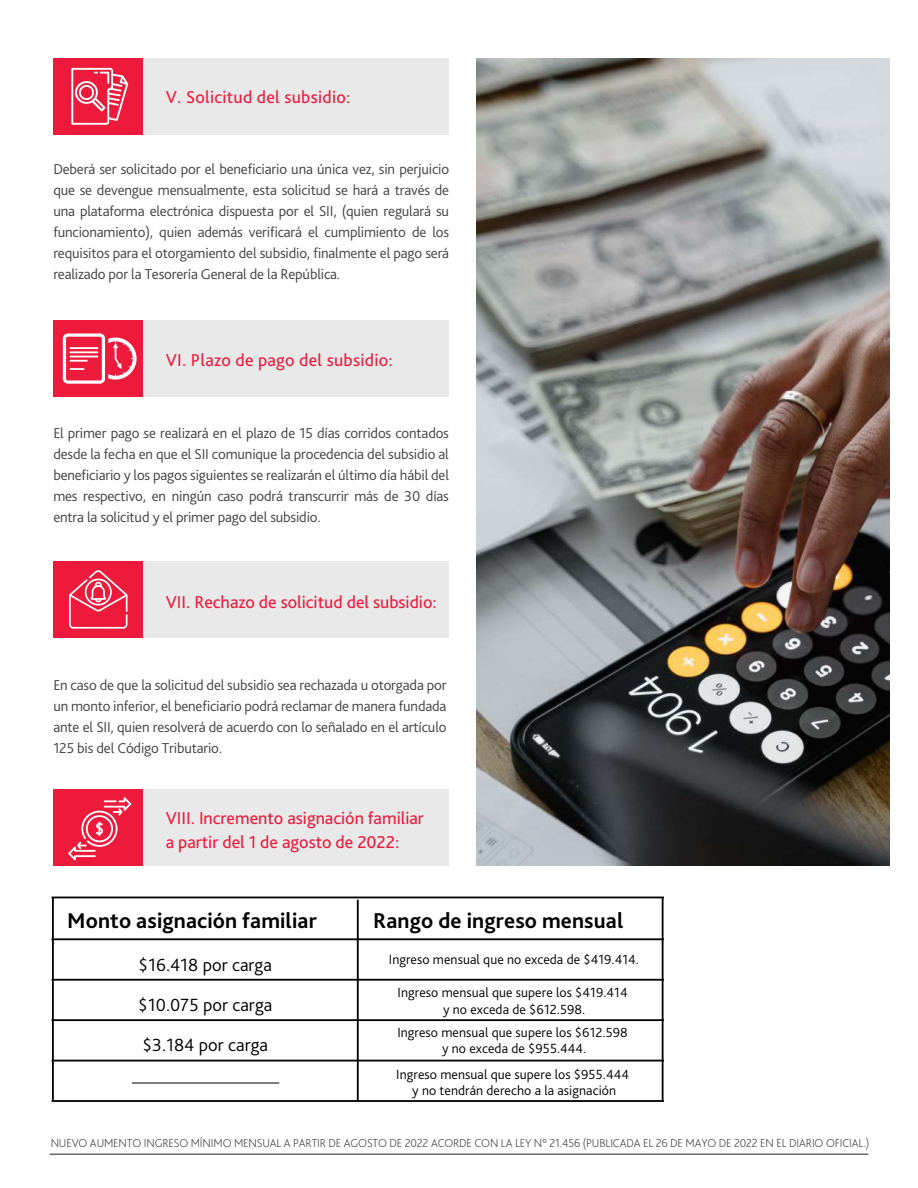
<style>
.page{position:relative;width:918px;height:1188px;background:#fff}
.page>*{position:absolute;margin:0;border:0;box-sizing:border-box;transform-origin:0 0}
.t1{font:700 22.5px "Bliss Pro";letter-spacing:.005em;color:#000}
.t2{font:300 18.45px/39.6px "Bliss Pro";letter-spacing:.005em;color:#000}
.t3{font:18px/24px "Bliss Pro";color:#ed1a3b}
.t4{font:300 15px/21px "Bliss Pro";letter-spacing:-.01em;color:#434040;text-align:justify}
.t5{font:300 13.95px/16.6px "Bliss Pro";letter-spacing:.005em;color:#000;text-align:center}
.t6{font:200 12px "Bliss Pro";letter-spacing:-.01em;color:#333}
</style>
<div class="page">
<hr style="left:50px;top:1154px;width:818px;height:1px;background:#333">
<div style="left:54px;top:58px;width:395px;height:76px;background:#e9e9e9"></div>
<div style="left:53px;top:58px;width:89px;height:76px;background:#ed1a3b"></div>
<div style="left:54px;top:321px;width:395px;height:76px;background:#e9e9e9"></div>
<div style="left:53px;top:321px;width:89px;height:76px;background:#ed1a3b"></div>
<div style="left:54px;top:561px;width:395px;height:76px;background:#e9e9e9"></div>
<div style="left:53px;top:561px;width:89px;height:76px;background:#ed1a3b"></div>
<div style="left:54px;top:789px;width:395px;height:76px;background:#e9e9e9"></div>
<div style="left:53px;top:789px;width:89px;height:76px;background:#ed1a3b"></div>
<hr style="left:357px;top:900px;width:2px;height:201px;background:#000">
<hr style="left:52px;top:938px;width:612px;height:2px;background:#000">
<hr style="left:52px;top:979px;width:612px;height:2px;background:#000">
<hr style="left:52px;top:897px;width:612px;height:1px;background:#000">
<hr style="left:52px;top:1019px;width:612px;height:2px;background:#000">
<hr style="left:52px;top:1060px;width:612px;height:1px;background:#000">
<hr style="left:52px;top:1100px;width:612px;height:2px;background:#000">
<hr style="left:52px;top:897px;width:2px;height:204px;background:#000">
<hr style="left:662px;top:897px;width:2px;height:204px;background:#000">
<hr style="left:132px;top:1083px;width:147px;height:1px;background:#000">
<img style="left:477px;top:58px;width:413px;height:807px">
<svg style="left:71px;top:68px;width:57px;height:57px"></svg>
<svg style="left:63px;top:333px;width:74px;height:51px"></svg>
<svg style="left:69px;top:570px;width:59px;height:59px"></svg>
<svg style="left:68px;top:797px;width:63px;height:63px"></svg>
<p class="t3" style="left:166px;top:85px;width:186px">V. Solicitud del subsidio:</p>
<p class="t4" style="left:53px;top:158px;width:397px">Deberá ser solicitado por el beneficiario una única vez, sin perjuicio que se devengue mensualmente, esta solicitud se hará a través de una plataforma electrónica dispuesta por el SII, (quien regulará su funcionamiento), quien además verificará el cumplimiento de los requisitos para el otorgamiento del subsidio, finalmente el pago será realizado por la Tesorería General de la República.</p>
<p class="t3" style="left:166px;top:347px;width:228px">VI. Plazo de pago del subsidio:</p>
<p class="t4" style="left:53px;top:422px;width:397px">El primer pago se realizará en el plazo de 15 días corridos contados desde la fecha en que el SII comunique la procedencia del subsidio al beneficiario y los pagos siguientes se realizarán el último día hábil del mes respectivo, en ningún caso podrá transcurrir más de 30 días entra la solicitud y el primer pago del subsidio.</p>
<p class="t3" style="left:166px;top:590px;width:272px">VII. Rechazo de solicitud del subsidio:</p>
<p class="t4" style="left:53px;top:674px;width:395px">En caso de que la solicitud del subsidio sea rechazada u otorgada por un monto inferior, el beneficiario podrá reclamar de manera fundada ante el SII, quien resolverá de acuerdo con lo señalado en el artículo 125 bis del Código Tributario.</p>
<p class="t3" style="left:166px;top:806px;width:260px">VIII. Incremento asignación familiar a partir del 1 de agosto de 2022:</p>
<h1 class="t1" style="left:67px;top:907px;width:251px">Monto asignación familiar</h1>
<p class="t2" style="left:139px;top:945px;width:135px">$16.418 por carga</p>
<p class="t5" style="left:389px;top:950px;width:252px">Ingreso mensual que no exceda de $419.414.</p>
<p class="t5" style="left:398px;top:984px;width:231px">Ingreso mensual que supere los $419.414 y no exceda de $612.598.</p>
<p class="t5" style="left:397px;top:1024px;width:232px">Ingreso mensual que supere los $612.598 y no exceda de $955.444.</p>
<p class="t5" style="left:396px;top:1066px;width:234px">Ingreso mensual que supere los $955.444 y no tendrán derecho a la asignación</p>
<h1 class="t1" style="left:373px;top:907px;width:252px">Rango de ingreso mensual</h1>
<p class="t2" style="left:138px;top:985px;width:136px">$10.075 por carga $3.184 por carga</p>
<p class="t6" style="left:51px;top:1136px;width:820px">NUEVO AUMENTO INGRESO MÍNIMO MENSUAL A PARTIR DE AGOSTO DE 2022 ACORDE CON LA LEY N° 21.456 (PUBLICADA EL 26 DE MAYO DE 2022 EN EL DIARIO OFICIAL.)</p>
</div>
